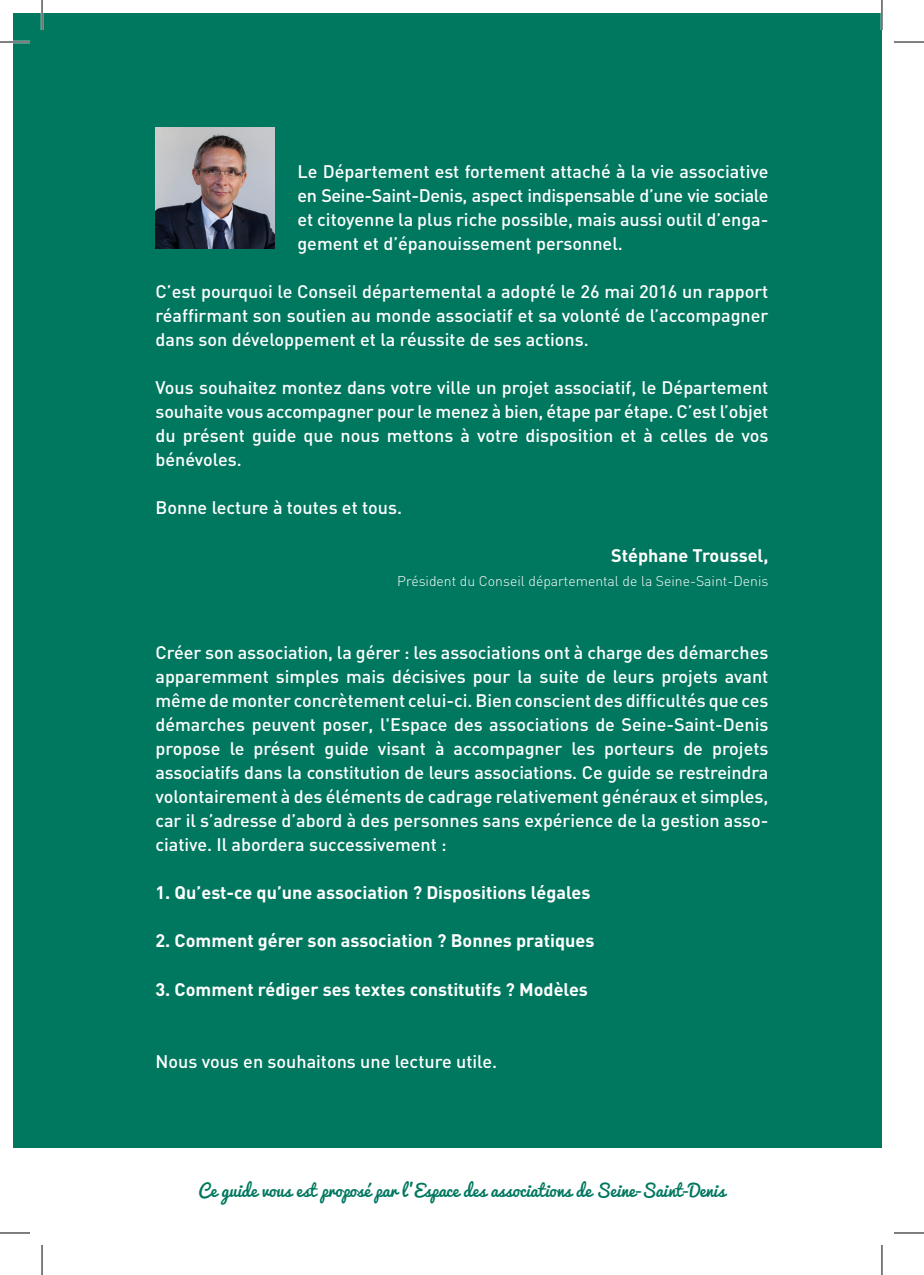
<style>
.page{position:relative;width:924px;height:1275px;background:#fff}
.page>*{position:absolute;margin:0;border:0;box-sizing:border-box;transform-origin:0 0}
.t1{font:500 18px/24px "DIN";color:#fff;text-align:justify}
.t2{font:700 18px "DIN";color:#fff}
.t3{font:17px "Pacifico";color:#00785f}
.t4{font:300 14px "DIN";color:#fff}
</style>
<div class="page">
<div style="left:14px;top:14px;width:867px;height:1134px;background:#00785f"></div>
<img style="left:155px;top:127px;width:119px;height:122px">
<hr style="left:0;top:41px;width:30px;height:2px;background:#fff">
<hr style="left:41px;top:0;width:2px;height:30px;background:#fff">
<hr style="left:880px;top:0;width:2px;height:30px;background:#fff">
<hr style="left:0;top:42px;width:30px;height:1px;background:#000">
<hr style="left:893px;top:42px;width:30px;height:1px;background:#000">
<hr style="left:0;top:1232px;width:30px;height:1px;background:#000">
<hr style="left:893px;top:1232px;width:30px;height:1px;background:#000">
<hr style="left:42px;top:0;width:1px;height:30px;background:#000">
<hr style="left:42px;top:1245px;width:1px;height:30px;background:#000">
<hr style="left:881px;top:0;width:1px;height:30px;background:#000">
<hr style="left:881px;top:1245px;width:1px;height:30px;background:#000">
<p class="t1" style="left:297px;top:159px;width:472px">Le Département est fortement attaché à la vie associative en Seine-Saint-Denis, aspect indispensable d’une vie sociale et citoyenne la plus riche possible, mais aussi outil d’enga&shy;gement et d’épanouissement personnel.</p>
<p class="t1" style="left:155px;top:279px;width:614px">C’est pourquoi le Conseil départemental a adopté le 26 mai 2016 un rapport réaffirmant son soutien au monde associatif et sa volonté de l’accompagner dans son développement et la réussite de ses actions.</p>
<p class="t1" style="left:155px;top:375px;width:614px">Vous souhaitez montez dans votre ville un projet associatif, le Département souhaite vous accompagner pour le menez à bien, étape par étape. C’est l’objet du présent guide que nous mettons à votre disposition et à celles de vos bénévoles.</p>
<p class="t1" style="left:155px;top:495px;width:248px">Bonne lecture à toutes et tous.</p>
<p class="t2" style="left:611px;top:544px;width:159px">Stéphane Troussel,</p>
<p class="t4" style="left:397px;top:573px;width:372px">Président du Conseil départemental de la Seine-Saint-Denis</p>
<p class="t1" style="left:155px;top:640px;width:614px">Créer son association, la gérer : les associations ont à charge des démarches apparemment simples mais décisives pour la suite de leurs projets avant même de monter concrètement celui-ci. Bien conscient des difficultés que ces démarches peuvent poser, l'Espace des associations de Seine-Saint-Denis propose le présent guide visant à accompagner les porteurs de projets associatifs dans la constitution de leurs associations. Ce guide se restreindra volontairement à des éléments de cadrage relativement généraux et simples, car il s’adresse d’abord à des personnes sans expérience de la gestion asso&shy;ciative. Il abordera successivement :</p>
<p class="t2" style="left:155px;top:881px;width:436px">1. Qu’est-ce qu’une association ? Dispositions légales</p>
<p class="t2" style="left:155px;top:929px;width:440px">2. Comment gérer son association ? Bonnes pratiques</p>
<p class="t2" style="left:155px;top:977px;width:433px">3. Comment rédiger ses textes constitutifs ? Modèles</p>
<p class="t1" style="left:155px;top:1048px;width:343px">Nous vous en souhaitons une lecture utile.</p>
<p class="t3" style="left:198px;top:1180px;width:528px">Ce guide vous est proposé par l’Espace des associations de Seine-Saint-Denis</p>
</div>
